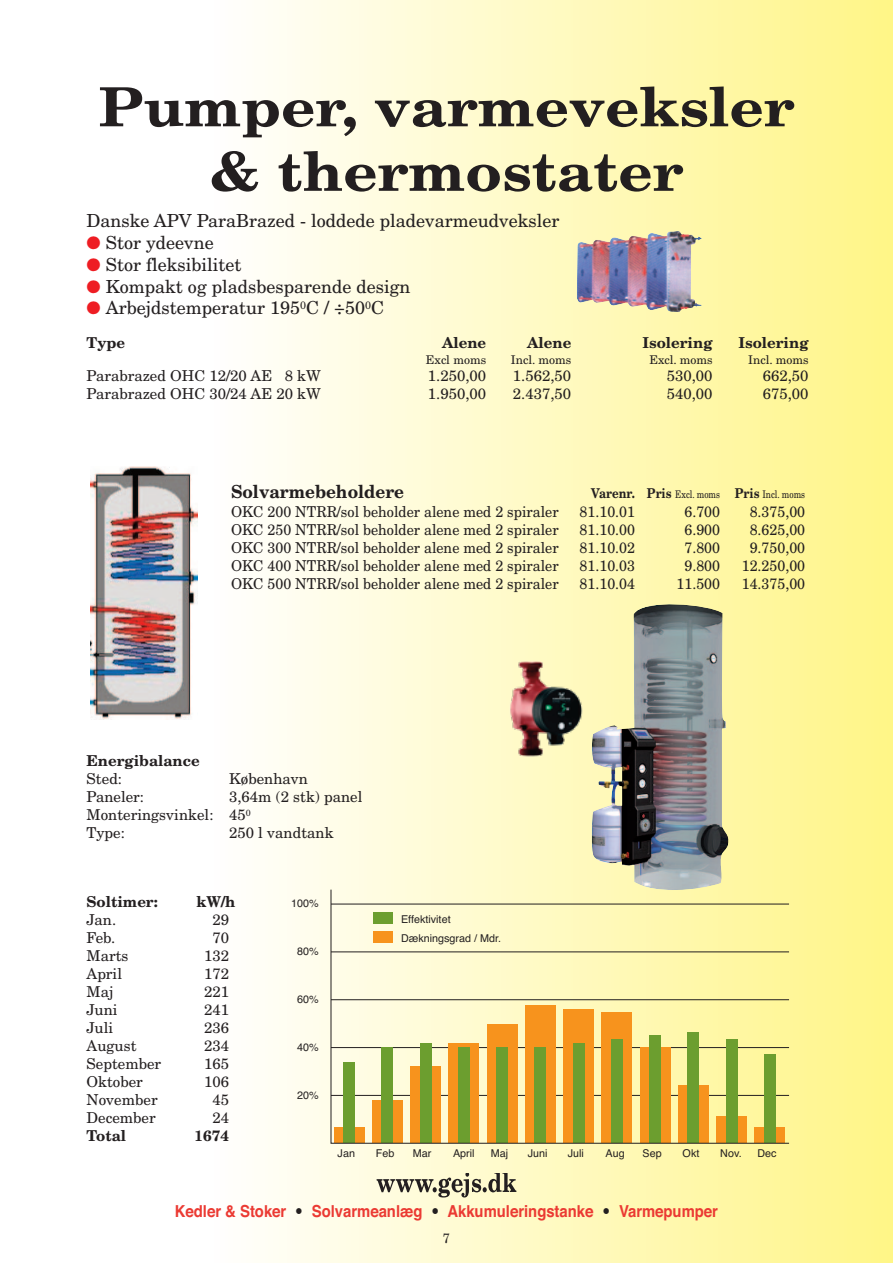
<style>
.page{position:relative;width:893px;height:1263px;background:#fff}
.page>*{position:absolute;margin:0;border:0;box-sizing:border-box;transform-origin:0 0}
.t1{font:700 54px "New Century Schlbk";color:#231f20;scale:1.1 1}
.t2{font:18px "New Century Schlbk";color:#231f20}
.t3{font:700 18px "New Century Schlbk";color:#231f20;scale:.95 1}
.t4{font:700 16.5px "Helvetica";color:#eb3a33;scale:.9 1}
.t5{font:15px "New Century Schlbk";color:#231f20;scale:.95 1}
.t6{font:15px "New Century Schlbk";color:#231f20}
.t7{font:700 15px "New Century Schlbk";color:#231f20}
.t8{font:13.5px "New Century Schlbk";color:#231f20;scale:.95 1}
.t9{font:12px "New Century Schlbk";color:#231f20}
.t10{font:10.8px "Helvetica";color:#231f20}
.t11{font:10.5px "New Century Schlbk";color:#231f20;scale:.81 1}
.s1{color:#ee1d23}
.s2{font-weight:700;font-size:13.5px}
.s3{font-family:"New Century Schlbk";color:#231f20}
</style>
<div class="page">
<div style="left:213px;top:0;width:680px;height:1263px;background:linear-gradient(to right,#fffefe,#fff587)"></div>
<img style="left:577px;top:231px;width:125px;height:81px">
<svg style="left:330px;top:890px;width:459px;height:254px;background:#e7d890"></svg>
<div style="left:374px;top:912px;width:19px;height:11px;background:#6c9e2f"></div>
<div style="left:374px;top:931px;width:19px;height:11px;background:#f7931d"></div>
<img style="left:590px;top:602px;width:140px;height:290px">
<svg style="left:377px;top:1174px;width:139px;height:23px;background:#bbb79d"></svg>
<img style="left:90px;top:467px;width:108px;height:253px">
<img style="left:485px;top:651px;width:113px;height:113px">
<p class="t1" style="left:99px;top:86px;width:634px">Pumper, varmeveksler</p>
<p class="t1" style="left:210px;top:151px;width:432px">&amp; thermostater</p>
<p class="t2" style="left:87px;top:214px;width:475px">Danske APV ParaBrazed - loddede pladevarmeudveksler</p>
<p class="t2" style="left:87px;top:236px;width:129px"><span class="s1">●</span> Stor ydeevne</p>
<p class="t2" style="left:87px;top:258px;width:156px"><span class="s1">●</span> Stor fleksibilitet</p>
<p class="t2" style="left:87px;top:279px;width:325px"><span class="s1">●</span> Kompakt og pladsbesparende design</p>
<p class="t2" style="left:87px;top:301px;width:299px"><span class="s1">●</span> Arbejdstemperatur 195<sup>0</sup>C / ÷50<sup>0</sup>C</p>
<p class="t7" style="left:87px;top:337px;width:40px">Type</p>
<p class="t7" style="left:442px;top:337px;width:46px">Alene</p>
<p class="t7" style="left:527px;top:337px;width:46px">Alene</p>
<p class="t7" style="left:643px;top:337px;width:71px">Isolering</p>
<p class="t7" style="left:739px;top:337px;width:71px">Isolering</p>
<p class="t9" style="left:426px;top:355px;width:62px">Excl moms</p>
<p class="t9" style="left:511px;top:355px;width:62px">Incl. moms</p>
<p class="t9" style="left:649px;top:355px;width:65px">Excl. moms</p>
<p class="t9" style="left:748px;top:355px;width:62px">Incl. moms</p>
<p class="t6" style="left:87px;top:370px;width:236px">Parabrazed OHC 12/20 AE 8 kW</p>
<p class="t6" style="left:428px;top:370px;width:60px">1.250,00</p>
<p class="t6" style="left:513px;top:370px;width:60px">1.562,50</p>
<p class="t6" style="left:667px;top:370px;width:47px">530,00</p>
<p class="t6" style="left:763px;top:370px;width:47px">662,50</p>
<p class="t6" style="left:87px;top:388px;width:236px">Parabrazed OHC 30/24 AE 20 kW</p>
<p class="t6" style="left:428px;top:388px;width:60px">1.950,00</p>
<p class="t6" style="left:513px;top:388px;width:60px">2.437,50</p>
<p class="t6" style="left:667px;top:388px;width:47px">540,00</p>
<p class="t6" style="left:763px;top:388px;width:47px">675,00</p>
<p class="t3" style="left:231px;top:485px;width:184px">Solvarmebeholdere</p>
<p class="t11" style="left:591px;top:490px;width:266px"><span class="s2">Varenr. Pris</span> Excl. moms <span class="s2">Pris</span> Incl. moms</p>
<p class="t5" style="left:231px;top:506px;width:346px">OKC 200 NTRR/sol beholder alene med 2 spiraler</p>
<p class="t5" style="left:580px;top:506px;width:60px">81.10.01</p>
<p class="t5" style="left:684px;top:506px;width:39px">6.700</p>
<p class="t5" style="left:750px;top:506px;width:60px">8.375,00</p>
<p class="t5" style="left:231px;top:524px;width:346px">OKC 250 NTRR/sol beholder alene med 2 spiraler</p>
<p class="t5" style="left:580px;top:524px;width:60px">81.10.00</p>
<p class="t5" style="left:684px;top:524px;width:39px">6.900</p>
<p class="t5" style="left:750px;top:524px;width:60px">8.625,00</p>
<p class="t5" style="left:231px;top:542px;width:346px">OKC 300 NTRR/sol beholder alene med 2 spiraler</p>
<p class="t5" style="left:580px;top:542px;width:60px">81.10.02</p>
<p class="t5" style="left:684px;top:542px;width:39px">7.800</p>
<p class="t5" style="left:750px;top:542px;width:60px">9.750,00</p>
<p class="t5" style="left:231px;top:560px;width:346px">OKC 400 NTRR/sol beholder alene med 2 spiraler</p>
<p class="t5" style="left:580px;top:560px;width:60px">81.10.03</p>
<p class="t5" style="left:684px;top:560px;width:39px">9.800</p>
<p class="t5" style="left:742px;top:560px;width:68px">12.250,00</p>
<p class="t5" style="left:231px;top:578px;width:346px">OKC 500 NTRR/sol beholder alene med 2 spiraler</p>
<p class="t5" style="left:580px;top:578px;width:60px">81.10.04</p>
<p class="t5" style="left:677px;top:578px;width:47px">11.500</p>
<p class="t5" style="left:742px;top:578px;width:68px">14.375,00</p>
<p class="t7" style="left:87px;top:755px;width:115px">Energibalance</p>
<p class="t6" style="left:87px;top:773px;width:37px">Sted:</p>
<p class="t6" style="left:229px;top:773px;width:80px">København</p>
<p class="t6" style="left:87px;top:791px;width:59px">Paneler:</p>
<p class="t6" style="left:229px;top:791px;width:135px">3,64m (2 stk) panel</p>
<p class="t6" style="left:87px;top:809px;width:166px">Monteringsvinkel: 45<sup>0</sup></p>
<p class="t6" style="left:87px;top:827px;width:40px">Type:</p>
<p class="t6" style="left:229px;top:827px;width:106px">250 l vandtank</p>
<p class="t7" style="left:87px;top:896px;width:73px">Soltimer:</p>
<p class="t7" style="left:196px;top:896px;width:41px">kW/h</p>
<p class="t6" style="left:87px;top:914px;width:31px">Jan.</p>
<p class="t6" style="left:212px;top:914px;width:18px">29</p>
<p class="t6" style="left:87px;top:932px;width:30px">Feb.</p>
<p class="t6" style="left:212px;top:932px;width:18px">70</p>
<p class="t6" style="left:87px;top:950px;width:43px">Marts</p>
<p class="t6" style="left:204px;top:950px;width:27px">132</p>
<p class="t6" style="left:87px;top:968px;width:37px">April</p>
<p class="t6" style="left:204px;top:968px;width:27px">172</p>
<p class="t6" style="left:87px;top:986px;width:28px">Maj</p>
<p class="t6" style="left:204px;top:986px;width:27px">221</p>
<p class="t6" style="left:87px;top:1004px;width:33px">Juni</p>
<p class="t6" style="left:204px;top:1004px;width:27px">241</p>
<p class="t6" style="left:87px;top:1022px;width:28px">Juli</p>
<p class="t6" style="left:204px;top:1022px;width:27px">236</p>
<p class="t6" style="left:87px;top:1040px;width:51px">August</p>
<p class="t6" style="left:204px;top:1040px;width:27px">234</p>
<p class="t6" style="left:87px;top:1058px;width:76px">September</p>
<p class="t6" style="left:204px;top:1058px;width:27px">165</p>
<p class="t6" style="left:87px;top:1076px;width:58px">Oktober</p>
<p class="t6" style="left:204px;top:1076px;width:27px">106</p>
<p class="t6" style="left:87px;top:1094px;width:73px">November</p>
<p class="t6" style="left:212px;top:1094px;width:18px">45</p>
<p class="t6" style="left:87px;top:1112px;width:71px">December</p>
<p class="t6" style="left:212px;top:1112px;width:18px">24</p>
<p class="t7" style="left:87px;top:1130px;width:41px">Total</p>
<p class="t7" style="left:195px;top:1130px;width:36px">1674</p>
<p class="t10" style="left:291px;top:899px;width:29px">100%</p>
<p class="t10" style="left:297px;top:947px;width:23px">80%</p>
<p class="t10" style="left:297px;top:995px;width:23px">60%</p>
<p class="t10" style="left:297px;top:1043px;width:23px">40%</p>
<p class="t10" style="left:297px;top:1091px;width:23px">20%</p>
<p class="t10" style="left:401px;top:915px;width:51px">Effektivitet</p>
<p class="t10" style="left:401px;top:934px;width:102px">Dækningsgrad / Mdr.</p>
<p class="t10" style="left:338px;top:1149px;width:19px">Jan</p>
<p class="t10" style="left:376px;top:1149px;width:20px">Feb</p>
<p class="t10" style="left:413px;top:1149px;width:20px">Mar</p>
<p class="t10" style="left:453px;top:1149px;width:23px">April</p>
<p class="t10" style="left:491px;top:1149px;width:19px">Maj</p>
<p class="t10" style="left:528px;top:1149px;width:21px">Juni</p>
<p class="t10" style="left:568px;top:1149px;width:18px">Juli</p>
<p class="t10" style="left:605px;top:1149px;width:21px">Aug</p>
<p class="t10" style="left:643px;top:1149px;width:21px">Sep</p>
<p class="t10" style="left:683px;top:1149px;width:18px">Okt</p>
<p class="t10" style="left:720px;top:1149px;width:23px">Nov.</p>
<p class="t10" style="left:757px;top:1149px;width:21px">Dec</p>
<p class="t4" style="left:175px;top:1204px;width:605px">Kedler &amp; Stoker <span class="s3">•</span> Solvarmeanlæg <span class="s3">•</span> Akkumuleringstanke <span class="s3">•</span> Varmepumper</p>
<p class="t8" style="left:443px;top:1232px;width:9px">7</p>
</div>
